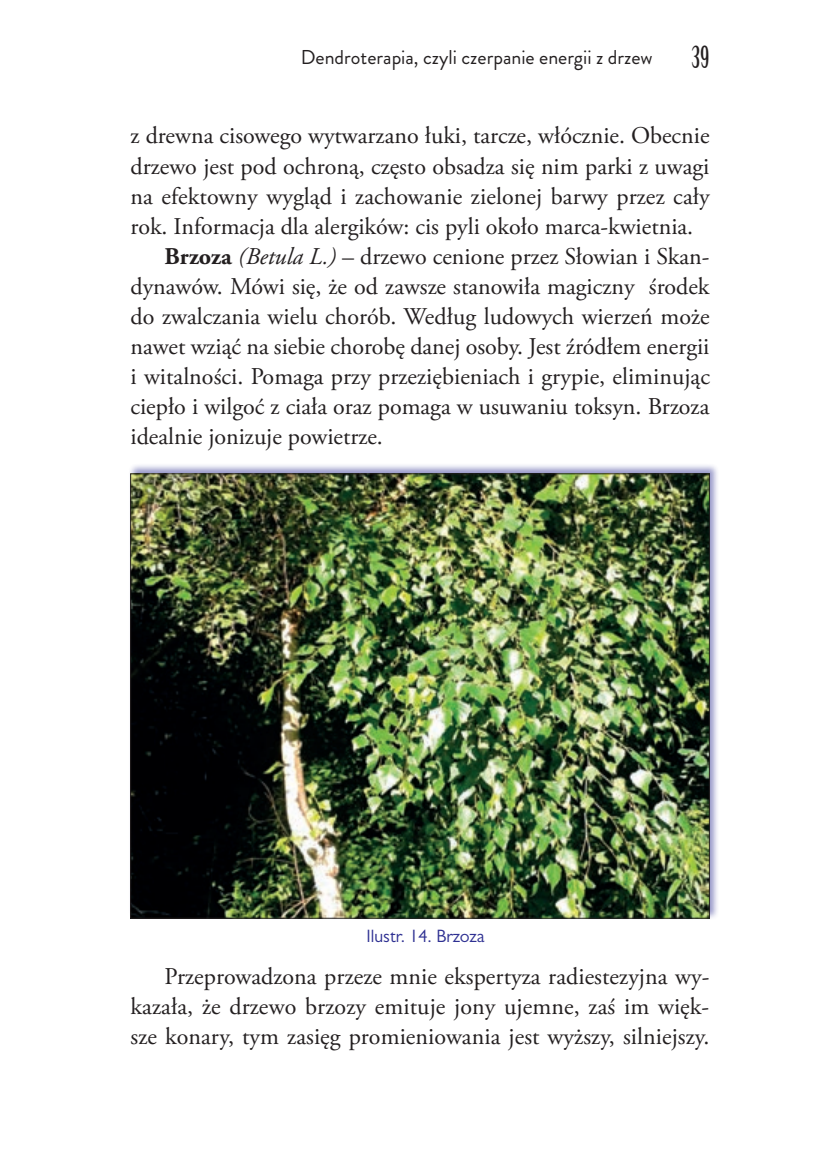
<style>
.page{position:relative;width:823px;height:1163px;background:#fff}
.page>*{position:absolute;margin:0;border:0;box-sizing:border-box;transform-origin:0 0}
.t1{font:30px "Birch Std";color:#231f20}
.t2{font:24px/30px "Adobe Garamond Pro";color:#231f20;text-align:justify}
.t3{font:20px "Brandon Grotesque";color:#231f20}
.t4{font:18px "Gill Sans MT Pro";color:#2e3092}
.s1{font-weight:700}
.s2{font-style:italic}
</style>
<div class="page">
<div style="left:128px;top:463px;width:591px;height:457px;background:#2e3092;opacity:.5"></div>
<img style="left:132px;top:475px;width:575px;height:441px">
<p class="t3" style="left:300px;top:43px;width:353px">Dendroterapia, czyli czerpanie energii z drzew</p>
<p class="t1" style="left:691px;top:40px;width:19px">39</p>
<p class="t2" style="left:130px;top:122px;width:580px">z drewna cisowego wytwarzano łuki, tarcze, włócznie. Obecnie</p>
<p class="t2" style="left:130px;top:152px;width:580px">drzewo jest pod ochroną, często obsadza się nim parki z uwagi</p>
<p class="t2" style="left:130px;top:182px;width:580px">na efektowny wygląd i zachowanie zielonej barwy przez cały</p>
<p class="t2" style="left:130px;top:212px;width:564px">rok. Informacja dla alergików: cis pyli około marca-kwietnia.</p>
<p class="t2" style="left:164px;top:242px;width:546px"><span class="s1">Brzoza</span> <span class="s2">(Betula L.)</span> – drzewo cenione przez Słowian i Skan-</p>
<p class="t2" style="left:130px;top:272px;width:580px">dynawów. Mówi się, że od zawsze stanowiła magiczny środek</p>
<p class="t2" style="left:130px;top:302px;width:580px">do zwalczania wielu chorób. Według ludowych wierzeń może</p>
<p class="t2" style="left:130px;top:332px;width:580px">nawet wziąć na siebie chorobę danej osoby. Jest źródłem energii</p>
<p class="t2" style="left:130px;top:362px;width:580px">i witalności. Pomaga przy przeziębieniach i grypie, eliminując</p>
<p class="t2" style="left:130px;top:392px;width:580px">ciepło i wilgoć z ciała oraz pomaga w usuwaniu toksyn. Brzoza</p>
<p class="t2" style="left:130px;top:422px;width:254px">idealnie jonizuje powietrze.</p>
<p class="t4" style="left:366px;top:925px;width:120px">Ilustr. 14. Brzoza</p>
<p class="t2" style="left:130px;top:962px;width:580px;text-indent:34px">Przeprowadzona przeze mnie ekspertyza radiestezyjna wy&shy;kazała, że drzewo brzozy emituje jony ujemne, zaś im więk&shy;sze konary, tym zasięg promieniowania jest wyższy, silniejszy.</p>
</div>
